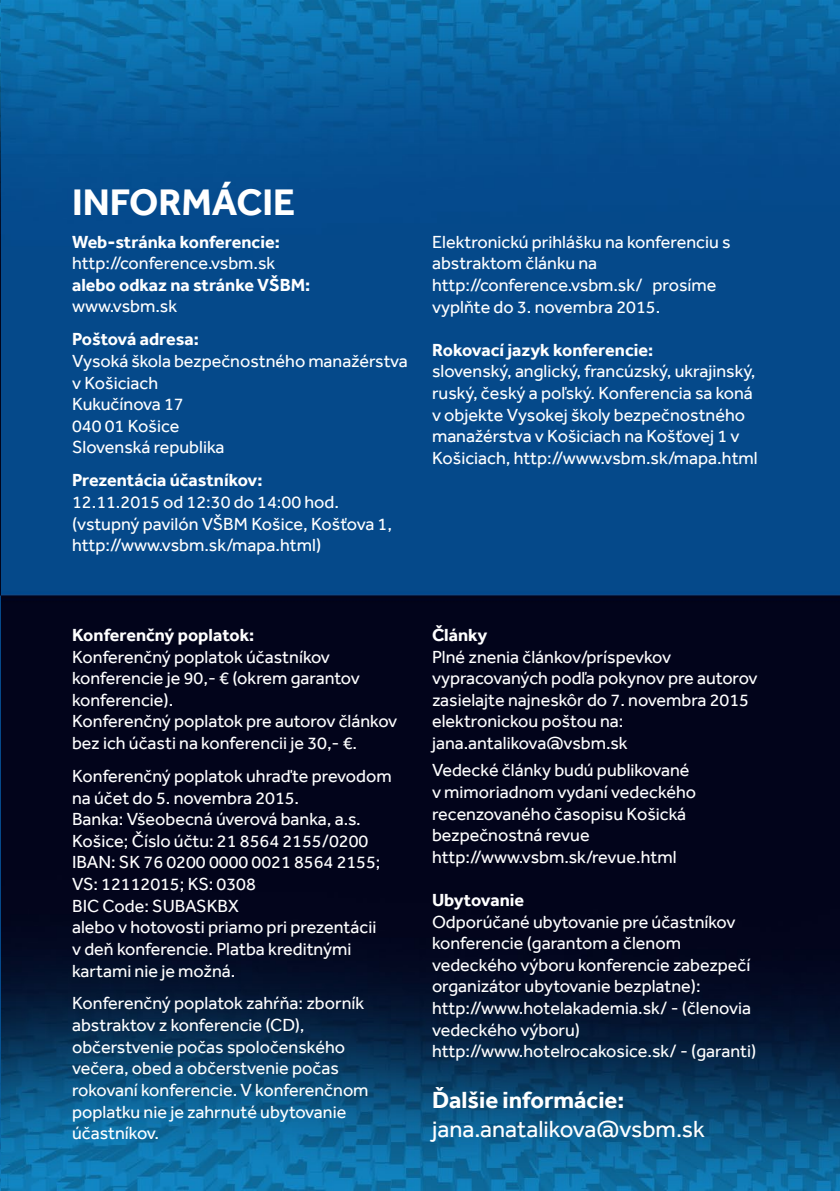
<style>
.page{position:relative;width:840px;height:1191px;background:#fff}
.page>*{position:absolute;margin:0;border:0;box-sizing:border-box;transform-origin:0 0}
.t1{font:700 38px "Effra Corp";color:#fff}
.t2{font:24px "Effra Corp";color:#fff}
.t3{font:700 24px "Effra Corp";color:#fff}
.t4{font:18px/21.6px "Effra Corp";color:#fff}
.t5{font:700 18px "Effra Corp";color:#fff}
</style>
<div class="page">
<img style="left:1px;top:0;width:838px;height:1191px">
<img style="left:0;top:0;width:1px;height:1191px">
<h1 class="t1" style="left:72px;top:179px;width:224px">INFORMÁCIE</h1>
<p class="t5" style="left:72px;top:231px;width:209px">Web-stránka konferencie:</p>
<p class="t4" style="left:72px;top:252px;width:205px">http://conference.vsbm.sk</p>
<p class="t5" style="left:72px;top:274px;width:240px">alebo odkaz na stránke VŠBM:</p>
<p class="t4" style="left:72px;top:295px;width:106px">www.vsbm.sk</p>
<p class="t5" style="left:72px;top:328px;width:128px">Poštová adresa:</p>
<p class="t4" style="left:72px;top:350px;width:337px">Vysoká škola bezpečnostného manažérstva v Košiciach<br>Kukučínova 17<br>040 01 Košice<br>Slovenská republika</p>
<p class="t5" style="left:72px;top:469px;width:192px">Prezentácia účastníkov:</p>
<p class="t4" style="left:72px;top:491px;width:321px">12.11.2015 od 12:30 do 14:00 hod. (vstupný pavilón VŠBM Košice, Košťova 1, http://www.vsbm.sk/mapa.html)</p>
<p class="t4" style="left:432px;top:231px;width:300px">Elektronickú prihlášku na konferenciu s abstraktom článku na http://conference.vsbm.sk/ prosíme vyplňte do 3. novembra 2015.</p>
<p class="t5" style="left:432px;top:339px;width:222px">Rokovací jazyk konferencie:</p>
<p class="t4" style="left:432px;top:360px;width:327px">slovenský, anglický, francúzský, ukrajinský, ruský, český a poľský. Konferencia sa koná v objekte Vysokej školy bezpečnostného manažérstva v Košiciach na Košťovej 1 v Košiciach, http://www.vsbm.sk/mapa.html</p>
<p class="t5" style="left:72px;top:624px;width:184px">Konferenčný poplatok:</p>
<p class="t4" style="left:72px;top:645px;width:326px">Konferenčný poplatok účastníkov konferencie je 90,- € (okrem garantov konferencie).<br>Konferenčný poplatok pre autorov článkov bez ich účasti na konferencii je 30,- €.</p>
<p class="t4" style="left:72px;top:765px;width:321px">Konferenčný poplatok uhraďte prevodom na účet do 5. novembra 2015.<br>Banka: Všeobecná úverová banka, a.s.<br>Košice; Číslo účtu: 21 8564 2155/0200<br>IBAN: SK 76 0200 0000 0021 8564 2155;<br>VS: 12112015; KS: 0308<br>BIC Code: SUBASKBX<br>alebo v hotovosti priamo pri prezentácii<br>v deň konferencie. Platba kreditnými kartami nie je možná.</p>
<p class="t4" style="left:72px;top:992px;width:298px">Konferenčný poplatok zahŕňa: zborník abstraktov z konferencie (CD), občerstvenie počas spoločenského večera, obed a občerstvenie počas rokovaní konferencie. V konferenčnom poplatku nie je zahrnuté ubytovanie účastníkov.</p>
<p class="t5" style="left:432px;top:624px;width:57px">Články</p>
<p class="t4" style="left:432px;top:645px;width:327px">Plné znenia článkov/príspevkov vypracovaných podľa pokynov pre autorov zasielajte najneskôr do 7. novembra 2015 elektronickou poštou na: jana.antalikova@vsbm.sk</p>
<p class="t4" style="left:432px;top:759px;width:265px">Vedecké články budú publikované v mimoriadnom vydaní vedeckého recenzovaného časopisu Košická bezpečnostná revue http://www.vsbm.sk/revue.html</p>
<p class="t5" style="left:432px;top:889px;width:94px">Ubytovanie</p>
<p class="t4" style="left:432px;top:910px;width:325px">Odporúčané ubytovanie pre účastníkov konferencie (garantom a členom vedeckého výboru konferencie zabezpečí organizátor ubytovanie bezplatne): http://www.hotelakademia.sk/ - (členovia vedeckého výboru) http://www.hotelrocakosice.sk/ - (garanti)</p>
<h2 class="t3" style="left:432px;top:1085px;width:194px">Ďalšie informácie:</h2>
<h2 class="t2" style="left:432px;top:1114px;width:274px">jana.anatalikova@vsbm.sk</h2>
</div>
